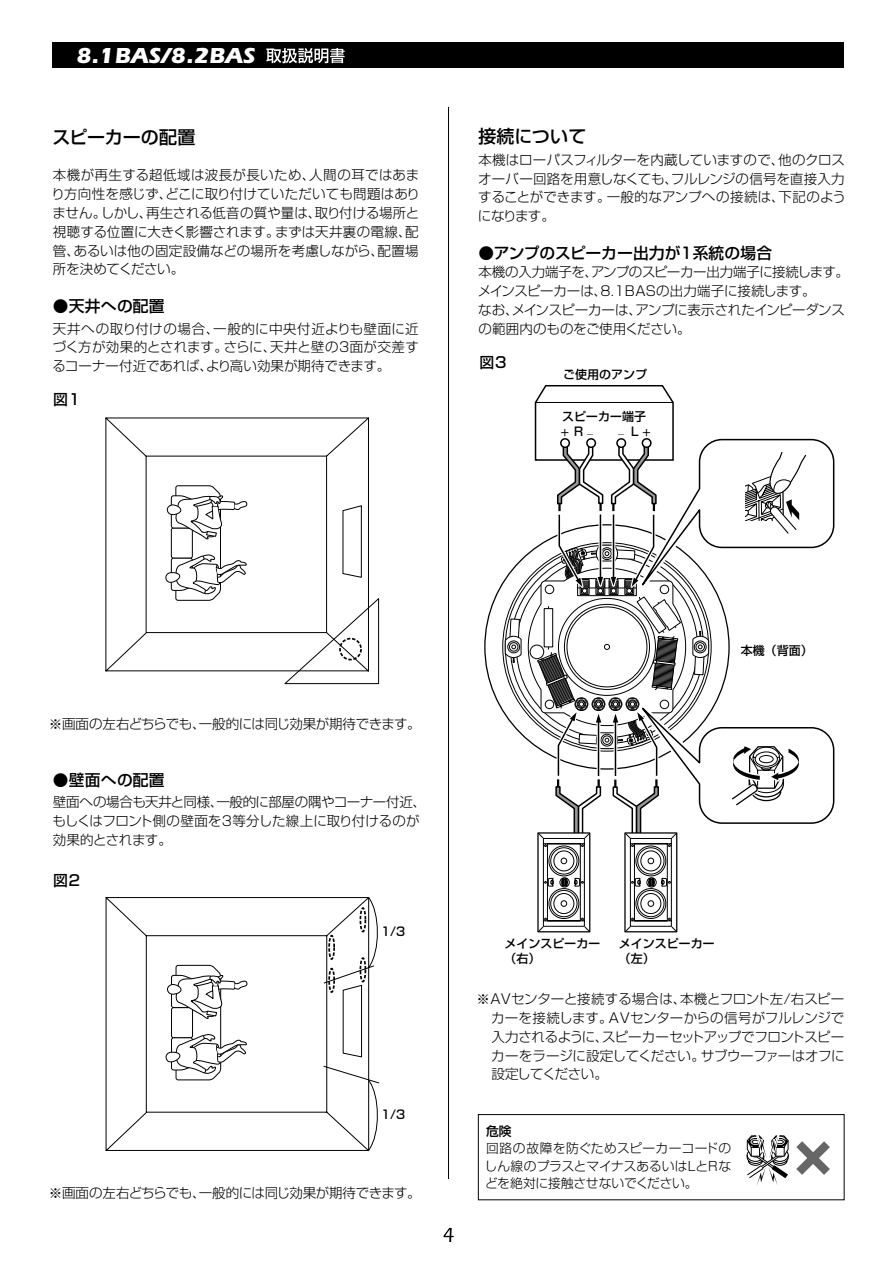
<style>
.page{position:relative;width:895px;height:1262px;background:#fff}
.page>*{position:absolute;margin:0;border:0;box-sizing:border-box;transform-origin:0 0}
.t1{font:700 22.5px "Itc Eras";color:#fff}
.t2{font:500 18px "Shin Go";letter-spacing:.005em;color:#000}
.t3{font:500 15.75px "Shin Go";letter-spacing:.01em;color:#000}
.t4{font:500 15px "Shin Go";color:#000}
.t5{font:300 13.5px/18.8px "Shin Go";letter-spacing:-.02em;color:#000;text-align:justify}
.t6{font:300 12.75px/17.2px "Shin Go";letter-spacing:-.005em;color:#000;text-align:justify}
.t7{font:500 12.75px "Shin Go";color:#000}
.t8{font:500 12px/14.2px "Shin Go";color:#000}
</style>
<div class="page">
<svg style="left:443px;top:1227px;width:10px;height:14px"></svg>
<hr style="left:448px;top:107px;width:1px;height:1071px;background:#000">
<div style="left:53px;top:42px;width:791px;height:26px;background:#000"></div>
<svg style="left:266px;top:48px;width:79px;height:15px"></svg>
<div style="left:478px;top:1114px;width:366px;height:85px;border:1px solid #000"></div>
<svg style="left:105px;top:417px;width:264px;height:255px"></svg>
<svg style="left:342px;top:504px;width:20px;height:74px"></svg>
<svg style="left:283px;top:597px;width:96px;height:87px"></svg>
<div style="left:339px;top:637px;width:23px;height:23px;border:2px dashed #000;border-radius:50%"></div>
<svg style="left:164px;top:485px;width:84px;height:116px"></svg>
<svg style="left:105px;top:897px;width:218px;height:254px"></svg>
<svg style="left:164px;top:964px;width:84px;height:116px"></svg>
<svg style="left:323px;top:897px;width:57px;height:254px"></svg>
<svg style="left:484px;top:524px;width:245px;height:245px"></svg>
<svg style="left:505px;top:618px;width:16px;height:44px"></svg>
<svg style="left:528px;top:385px;width:307px;height:548px"></svg>
<svg style="left:796px;top:1141px;width:34px;height:33px"></svg>
<svg style="left:745px;top:1135px;width:45px;height:66px"></svg>
<h1 class="t1" style="left:76px;top:48px;width:182px">8.1BAS/8.2BAS</h1>
<h2 class="t2" style="left:53px;top:130px;width:144px">スピーカーの配置</h2>
<p class="t5" style="left:51px;top:168px;width:370px">本機が再生する超低域は波長が長いため、人間の耳ではあまり方向性を感じず、どこに取り付けていただいても問題はありません。しかし、再生される低音の質や量は、取り付ける場所と視聴する位置に大きく影響されます。まずは天井裏の電線、配管、あるいは他の固定設備などの場所を考慮しながら、配置場所を決めてください。</p>
<p class="t3" style="left:53px;top:300px;width:113px">●天井への配置</p>
<p class="t5" style="left:53px;top:321px;width:368px">天井への取り付けの場合、一般的に中央付近よりも壁面に近づく方が効果的とされます。さらに、天井と壁の3面が交差するコーナー付近であれば、より高い効果が期待できます。</p>
<p class="t4" style="left:53px;top:394px;width:29px">図1</p>
<h2 class="t2" style="left:478px;top:129px;width:110px">接続について</h2>
<p class="t5" style="left:478px;top:152px;width:369px">本機はローパスフィルターを内蔵していますので、他のクロスオーバー回路を用意しなくても、フルレンジの信号を直接入力することができます。一般的なアンプへの接続は、下記のようになります。</p>
<p class="t3" style="left:478px;top:247px;width:295px">●アンプのスピーカー出力が1系統の場合</p>
<p class="t5" style="left:478px;top:265px;width:373px;text-align:left">本機の入力端子を、アンプのスピーカー出力端子に接続します。メインスピーカーは、8.1BASの出力端子に接続します。<br>なお、メインスピーカーは、アンプに表示されたインピーダンスの範囲内のものをご使用ください。</p>
<p class="t4" style="left:479px;top:356px;width:29px">図3</p>
<p class="t8" style="left:563px;top:369px;width:85px">ご使用のアンプ</p>
<p class="t8" style="left:562px;top:410px;width:85px">スピーカー端子</p>
<p class="t8" style="left:561px;top:425px;width:24px">+ R</p>
<p class="t8" style="left:587px;top:422px;width:7px">_</p>
<p class="t8" style="left:618px;top:425px;width:34px">_ L+</p>
<p class="t5" style="left:49px;top:716px;width:373px">※画面の左右どちらでも、一般的には同じ効果が期待できます。</p>
<p class="t3" style="left:53px;top:773px;width:113px">●壁面への配置</p>
<p class="t5" style="left:53px;top:794px;width:375px;text-align:left">壁面への場合も天井と同様、一般的に部屋の隅やコーナー付近、もしくはフロント側の壁面を3等分した線上に取り付けるのが効果的とされます。</p>
<p class="t4" style="left:53px;top:875px;width:29px">図2</p>
<p class="t8" style="left:381px;top:925px;width:26px">1/3</p>
<p class="t8" style="left:381px;top:1108px;width:26px">1/3</p>
<p class="t5" style="left:49px;top:1185px;width:373px">※画面の左右どちらでも、一般的には同じ効果が期待できます。</p>
<p class="t8" style="left:740px;top:644px;width:73px">本機（背面）</p>
<p class="t8" style="left:504px;top:938px;width:97px">メインスピーカー（右）</p>
<p class="t8" style="left:619px;top:938px;width:97px">メインスピーカー（左）</p>
<p class="t5" style="left:491px;top:991px;width:355px;text-indent:-15px">※AVセンターと接続する場合は、本機とフロント左/右スピーカーを接続します。AVセンターからの信号がフルレンジで入力されるように、スピーカーセットアップでフロントスピーカーをラージに設定してください。サブウーファーはオフに設定してください。</p>
<p class="t7" style="left:486px;top:1126px;width:27px">危険</p>
<p class="t6" style="left:484px;top:1141px;width:248px">回路の故障を防ぐためスピーカーコードのしん線のプラスとマイナスあるいはLとRなどを絶対に接触させないでください。</p>
</div>
